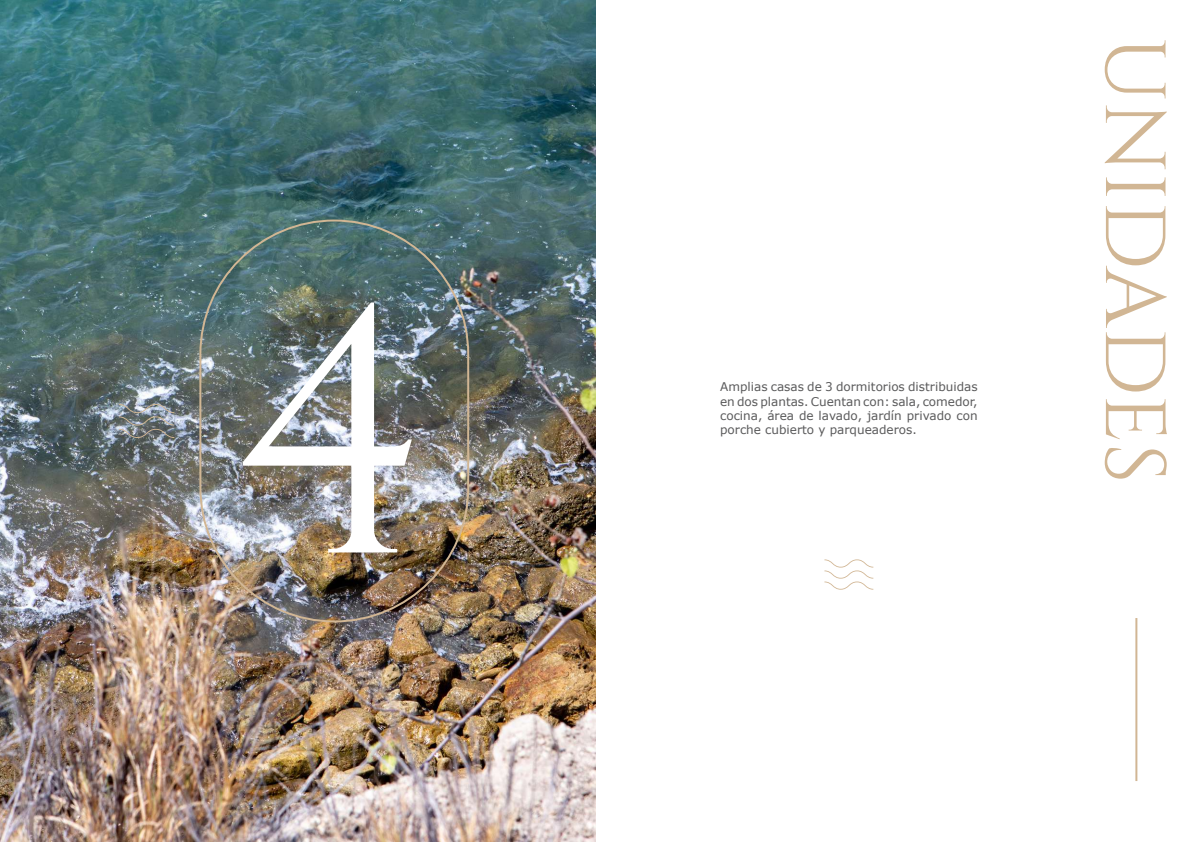
<style>
.page{position:relative;width:1191px;height:842px;background:#fff}
.page>*{position:absolute;margin:0;border:0;box-sizing:border-box;transform-origin:0 0}
.t1{font:350px "Cinzel";color:#fff}
.t2{font:85px "Cinzel";letter-spacing:-.01em;color:#d1b694}
.t3{font:12px/14.4px "Verdana";color:#5a5a5b;text-align:justify}
</style>
<div class="page">
<img style="left:0;top:0;width:595px;height:842px">
<svg style="left:119px;top:404px;width:55px;height:34px;background:#82898c"></svg>
<svg style="left:824px;top:559px;width:49px;height:31px"></svg>
<hr style="left:1135px;top:618px;width:2px;height:163px;background:#d1b694">
<h1 class="t1" style="left:229px;top:233px;width:206px">4</h1>
<p class="t3" style="left:720px;top:380px;width:259px">Amplias casas de 3 dormitorios distribuidas en dos plantas. Cuentan con: sala, comedor, cocina, área de lavado, jardín privado con porche cubierto y parqueaderos.</p>
<h2 class="t2" style="left:1183px;top:36px;width:449px;rotate:90deg">UNIDADES</h2>
</div>
